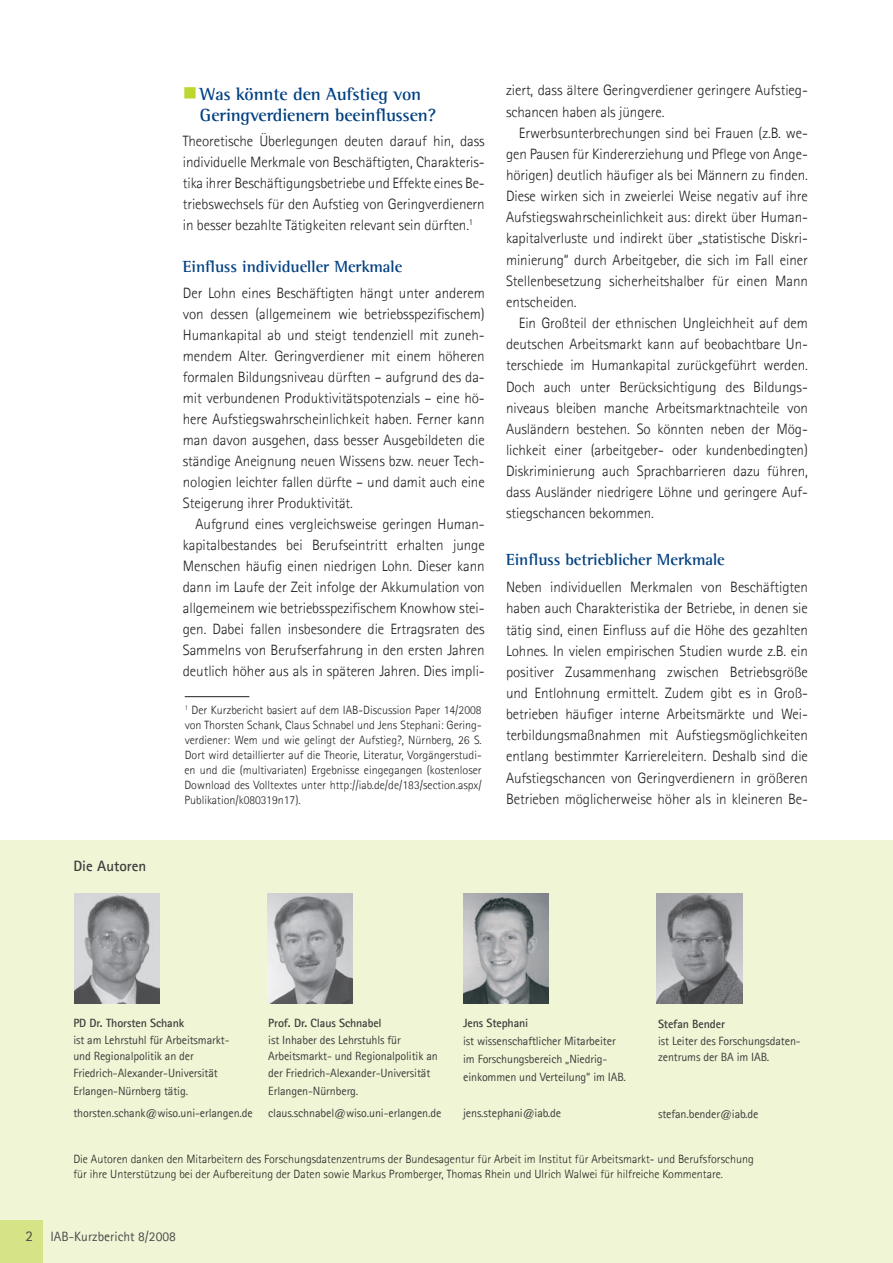
<style>
.page{position:relative;width:893px;height:1263px;background:#fff}
.page>*{position:absolute;margin:0;border:0;box-sizing:border-box;transform-origin:0 0}
.t1{font:700 18px/21px "Agfa Rotis Semi Serif";letter-spacing:-.01em;color:#014081}
.t2{font:700 16.5px "Agfa Rotis Semi Serif";letter-spacing:-.005em;color:#014081}
.t3{font:300 15px/21.1px "Agfa Rotis Sans Serif";letter-spacing:-.005em;color:#231f20;text-align:justify}
.t4{font:700 15px "Agfa Rotis Sans Serif";color:#3e3e3c}
.t5{font:13.5px "Agfa Rotis Sans Serif";color:#4b4c4b}
.t6{font:300 12px/15px "Agfa Rotis Sans Serif";color:#231f20}
.t7{font:12px/16.5px "Agfa Rotis Sans Serif";letter-spacing:-.01em;color:#3e3e3c}
.t8{font:700 12px "Agfa Rotis Sans Serif";letter-spacing:-.01em;color:#3e3e3c}
.s1{color:#bed630}
</style>
<div class="page">
<div style="left:0;top:840px;width:893px;height:423px;background:#f0f5d5"></div>
<img style="left:463px;top:893px;width:85px;height:111px">
<img style="left:74px;top:893px;width:85px;height:111px">
<img style="left:657px;top:893px;width:85px;height:111px">
<div style="left:0;top:1220px;width:43px;height:43px;background:#d7e387"></div>
<hr style="left:185px;top:696px;width:64px;height:1px;background:#231f20">
<img style="left:268px;top:893px;width:85px;height:111px">
<p class="t4" style="left:73px;top:856px;width:75px">Die Autoren</p>
<p class="t1" style="left:200px;top:83px;width:238px;text-indent:-17px"><span class="s1">■</span>Was könnte den Aufstieg von<br>Geringverdienern beeinflussen?</p>
<p class="t3" style="left:183px;top:131px;width:303px">Theoretische Überlegungen deuten darauf hin, dass individuelle Merkmale von Beschäftigten, Charakteris&shy;tika ihrer Beschäftigungsbetriebe und Effekte eines Be&shy;triebswechsels für den Aufstieg von Geringverdienern in besser bezahlte Tätigkeiten relevant sein dürften.<sup>1</sup></p>
<p class="t2" style="left:183px;top:257px;width:221px">Einfluss individueller Merkmale</p>
<p class="t3" style="left:183px;top:282px;width:303px">Der Lohn eines Beschäftigten hängt unter anderem von dessen (allgemeinem wie betriebsspezi-fischem)<br>Humankapital ab und steigt tendenziell mit zuneh&shy;mendem Alter. Geringver-diener mit einem höheren formalen Bildungsniveau dürften – aufgrund des da&shy;mit verbundenen Produktivitätspotenzials – eine hö&shy;here Aufstiegswahrscheinlichkeit haben. Ferner kann man davon ausgehen, dass besser Ausgebildeten die ständige Aneignung neuen Wissens bzw. neuer Tech&shy;nologien leichter fallen dürfte – und damit auch eine Steigerung ihrer Produktivität.</p>
<p class="t3" style="left:183px;top:513px;width:303px;text-indent:13px">Aufgrund eines vergleichsweise geringen Human&shy;kapitalbestandes bei Berufseintritt erhalten junge Menschen häufig einen niedrigen Lohn. Dieser kann dann im Laufe der Zeit infolge der Akkumulation von allgemeinem wie betriebsspezifischem Knowhow stei&shy;gen. Dabei fallen insbesondere die Ertragsraten des Sammelns von Berufs-erfahrung in den ersten Jahren deutlich höher aus als in späteren Jahren. Dies impli-</p>
<p class="t6" style="left:184px;top:702px;width:299px;text-align:justify"><sup>1</sup> Der Kurzbericht basiert auf dem IAB-Discussion Paper 14/2008 von Thorsten Schank, Claus Schnabel und Jens Stephani: Gering&shy;verdiener: Wem und wie gelingt der Aufstieg?, Nürnberg, 26 S.<br>Dort wird detaillierter auf die Theorie, Literatur, Vorgängerstudi&shy;en und die (multivariaten) Ergebnisse eingegangen (kostenloser Download des Volltextes unter http://iab.de/de/183/section.aspx/ Publikation/k080319n17).</p>
<p class="t3" style="left:506px;top:80px;width:303px">ziert, dass ältere Geringverdiener geringere Aufstieg&shy;schancen haben als jüngere.</p>
<p class="t3" style="left:506px;top:122px;width:303px;text-indent:13px">Erwerbsunterbrechungen sind bei Frauen (z.B. we&shy;gen Pau-sen für Kindererziehung und Pflege von Ange&shy;hörigen) deutlich häufiger als bei Männern zu finden.<br>Diese wirken sich in zweierlei Weise negativ auf ihre Aufstiegswahrschein- lichkeit aus: direkt über Human&shy;kapitalverluste und indirekt über „statistische Diskri&shy;minierung“ durch Arbeitgeber, die sich im Fall einer Stellenbesetzung sicher-heitshalber für einen Mann entscheiden.</p>
<p class="t3" style="left:506px;top:312px;width:303px;text-indent:13px">Ein Großteil der ethnischen Ungleichheit auf dem deutschen Arbeitsmarkt kann auf beobachtbare Un&shy;terschiede im Humankapital zurückgeführt werden.<br>Doch auch unter Berücksich-tigung des Bildungs&shy;niveaus bleiben manche Arbeitsmarktnachteile von Ausländern bestehen. So könnten neben der Mög&shy;lichkeit einer (arbeitgeber- oder kundenbedingten)<br>Diskriminierung auch Sprachbarrieren dazu führen, dass Ausländer niedrigere Löhne und geringere Auf&shy;stiegschancen bekommen.</p>
<p class="t2" style="left:506px;top:549px;width:220px">Einfluss betrieblicher Merkmale</p>
<p class="t3" style="left:506px;top:577px;width:303px">Neben individuellen Merkmalen von Beschäftigten haben auch Charakteristika der Betriebe, in denen sie tätig sind, einen Einfluss auf die Höhe des gezahlten Lohnes. In vielen empirischen Studien wurde z.B. ein positiver Zusammenhang zwischen Betriebsgröße und Entlohnung ermittelt. Zudem gibt es in Groß&shy;betrieben häufiger interne Arbeitsmärkte und Wei&shy;terbildungsmaßnahmen mit Aufstiegsmöglichkeiten entlang bestimmter Karriereleitern. Deshalb sind die Aufstiegschancen von Geringverdienern in größeren Betrieben möglicherweise höher als in kleineren Be-</p>
<p class="t8" style="left:73px;top:1015px;width:113px">PD Dr. Thorsten Schank</p>
<p class="t7" style="left:73px;top:1031px;width:158px">ist am Lehrstuhl für Arbeitsmarkt&shy;und Regionalpolitik an der<br>Friedrich-Alexander-Universität</p>
<p class="t7" style="left:73px;top:1079px;width:181px;line-height:22.2px">Erlangen-Nürnberg tätig. thorsten.schank@wiso.uni-erlangen.de</p>
<p class="t8" style="left:268px;top:1015px;width:115px">Prof. Dr. Claus Schnabel</p>
<p class="t7" style="left:268px;top:1031px;width:171px">ist Inhaber des Lehrstuhls für<br>Arbeitsmarkt- und Regionalpolitik an der Friedrich-Alexander-Universität</p>
<p class="t7" style="left:268px;top:1079px;width:175px;line-height:22.2px">Erlangen-Nürnberg. claus.schnabel@wiso.uni-erlangen.de</p>
<p class="t8" style="left:463px;top:1015px;width:67px">Jens Stephani</p>
<p class="t7" style="left:463px;top:1032px;width:164px;line-height:18px">ist wissenschaftlicher Mitarbeiter im Forschungsbereich „Niedrig&shy;einkommen und Verteilung“ im IAB.</p>
<p class="t7" style="left:463px;top:1105px;width:100px">jens.stephani@iab.de</p>
<p class="t8" style="left:658px;top:1016px;width:68px">Stefan Bender</p>
<p class="t7" style="left:658px;top:1032px;width:144px">ist Leiter des Forschungsdaten&shy;zentrums der BA im IAB.</p>
<p class="t7" style="left:658px;top:1105px;width:102px">stefan.bender@iab.de</p>
<p class="t6" style="left:73px;top:1151px;width:682px">Die Autoren danken den Mitarbeitern des Forschungsdatenzentrums der Bundesagentur für Arbeit im Institut für Arbeitsmarkt- und Berufsforschung für ihre Unterstützung bei der Aufbereitung der Daten sowie Markus Promberger, Thomas Rhein und Ulrich Walwei für hilfreiche Kommentare.</p>
<p class="t5" style="left:50px;top:1228px;width:127px">IAB-Kurzbericht 8/2008</p>
</div>
